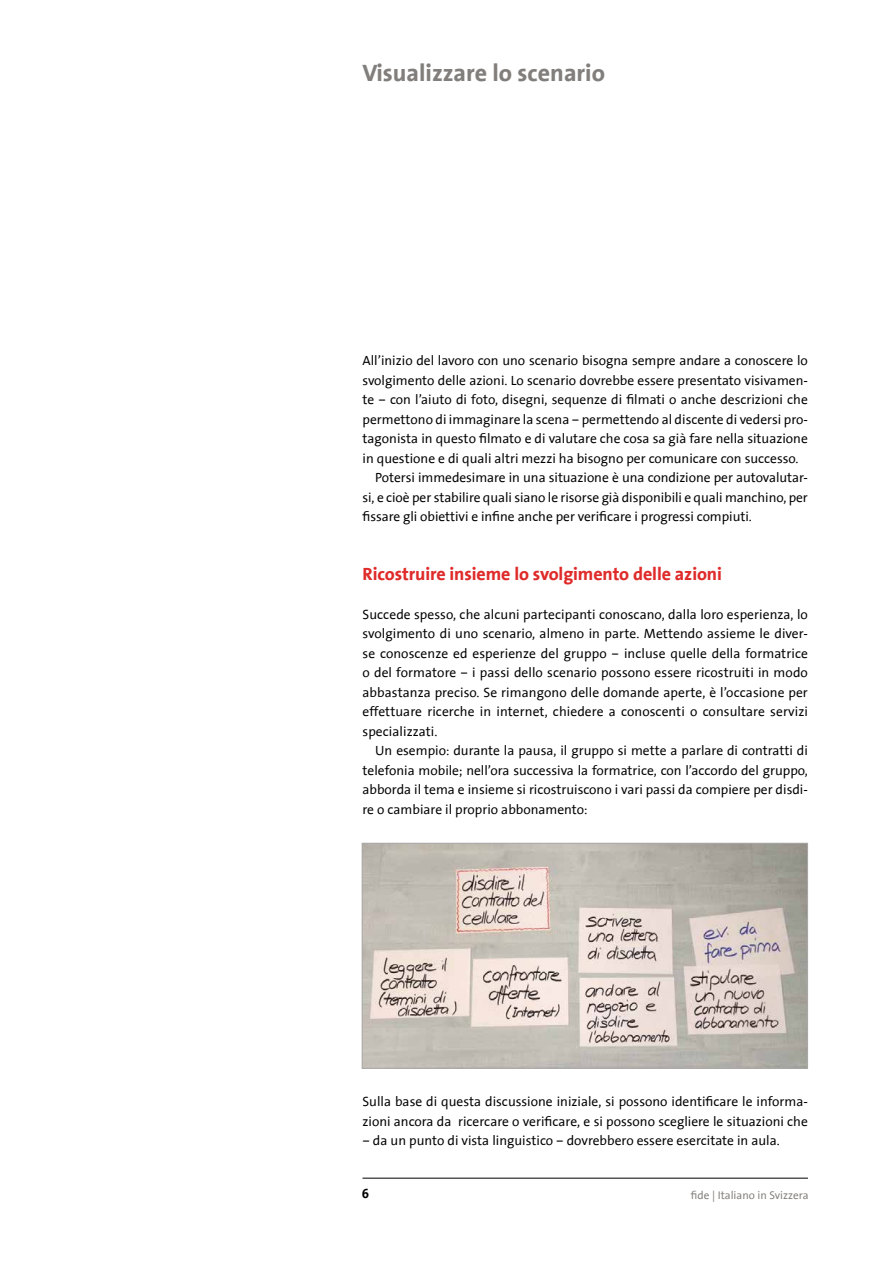
<style>
.page{position:relative;width:893px;height:1263px;background:#fff}
.page>*{position:absolute;margin:0;border:0;box-sizing:border-box;transform-origin:0 0}
.t1{font:700 24px "The Sans Office";color:#817e7b}
.t2{font:700 18px "The Sans Office";letter-spacing:-.005em;color:#df2b2a}
.t3{font:13.5px/19.5px "The Sans Office";color:#000;text-align:justify}
.t4{font:700 13.5px "The Sans Office";color:#000}
.t5{font:11.25px "The Sans Office";color:#817e7b}
</style>
<div class="page">
<hr style="left:362px;top:1178px;width:446px;height:1px;background:#000">
<img style="left:364px;top:845px;width:442px;height:221px">
<div style="left:362px;top:843px;width:446px;height:225px;border:1px solid #aaa8a7"></div>
<h1 class="t1" style="left:362px;top:61px;width:244px">Visualizzare lo scenario</h1>
<p class="t3" style="left:362px;top:351px;width:447px">All’inizio del lavoro con uno scenario bisogna sempre andare a conoscere lo</p>
<p class="t3" style="left:362px;top:371px;width:447px">svolgimento delle azioni. Lo scenario dovrebbe essere presentato visivamen-</p>
<p class="t3" style="left:362px;top:390px;width:447px">te – con l’aiuto di foto, disegni, sequenze di filmati o anche descrizioni che</p>
<p class="t3" style="left:362px;top:410px;width:447px">permettono di immaginare la scena – permettendo al discente di vedersi pro-</p>
<p class="t3" style="left:362px;top:429px;width:447px">tagonista in questo filmato e di valutare che cosa sa già fare nella situazione</p>
<p class="t3" style="left:362px;top:449px;width:438px">in questione e di quali altri mezzi ha bisogno per comunicare con successo.</p>
<p class="t3" style="left:375px;top:468px;width:434px">Potersi immedesimare in una situazione è una condizione per autovalutar-</p>
<p class="t3" style="left:362px;top:488px;width:447px">si, e cioè per stabilire quali siano le risorse già disponibili e quali manchino, per</p>
<p class="t3" style="left:362px;top:507px;width:391px">fissare gli obiettivi e infine anche per verificare i progressi compiuti.</p>
<h2 class="t2" style="left:362px;top:564px;width:361px">Ricostruire insieme lo svolgimento delle azioni</h2>
<p class="t3" style="left:362px;top:605px;width:447px">Succede spesso, che alcuni partecipanti conoscano, dalla loro esperienza, lo svolgimento di uno scenario, almeno in parte. Mettendo assieme le diver&shy;se conoscenze ed esperienze del gruppo – incluse quelle della formatrice o del formatore – i passi dello scenario possono essere ricostruiti in modo abbastanza preciso. Se rimangono delle domande aperte, è l’occasione per effettuare ricerche in internet, chiedere a conoscenti o consultare servizi specializzati.</p>
<p class="t3" style="left:362px;top:741px;width:447px;text-indent:13px">Un esempio: durante la pausa, il gruppo si mette a parlare di contratti di telefonia mobile; nell’ora successiva la formatrice, con l’accordo del gruppo, abborda il tema e insieme si ricostruiscono i vari passi da compiere per disdi&shy;re o cambiare il proprio abbonamento:</p>
<p class="t3" style="left:362px;top:1092px;width:447px">Sulla base di questa discussione iniziale, si possono identificare le informa&shy;zioni ancora da ricercare o verificare, e si possono scegliere le situazioni che</p>
<p class="t3" style="left:362px;top:1131px;width:419px">– da un punto di vista linguistico – dovrebbero essere esercitate in aula.</p>
<p class="t4" style="left:362px;top:1186px;width:9px">6</p>
<p class="t5" style="left:691px;top:1189px;width:119px">fide | Italiano in Svizzera</p>
</div>
